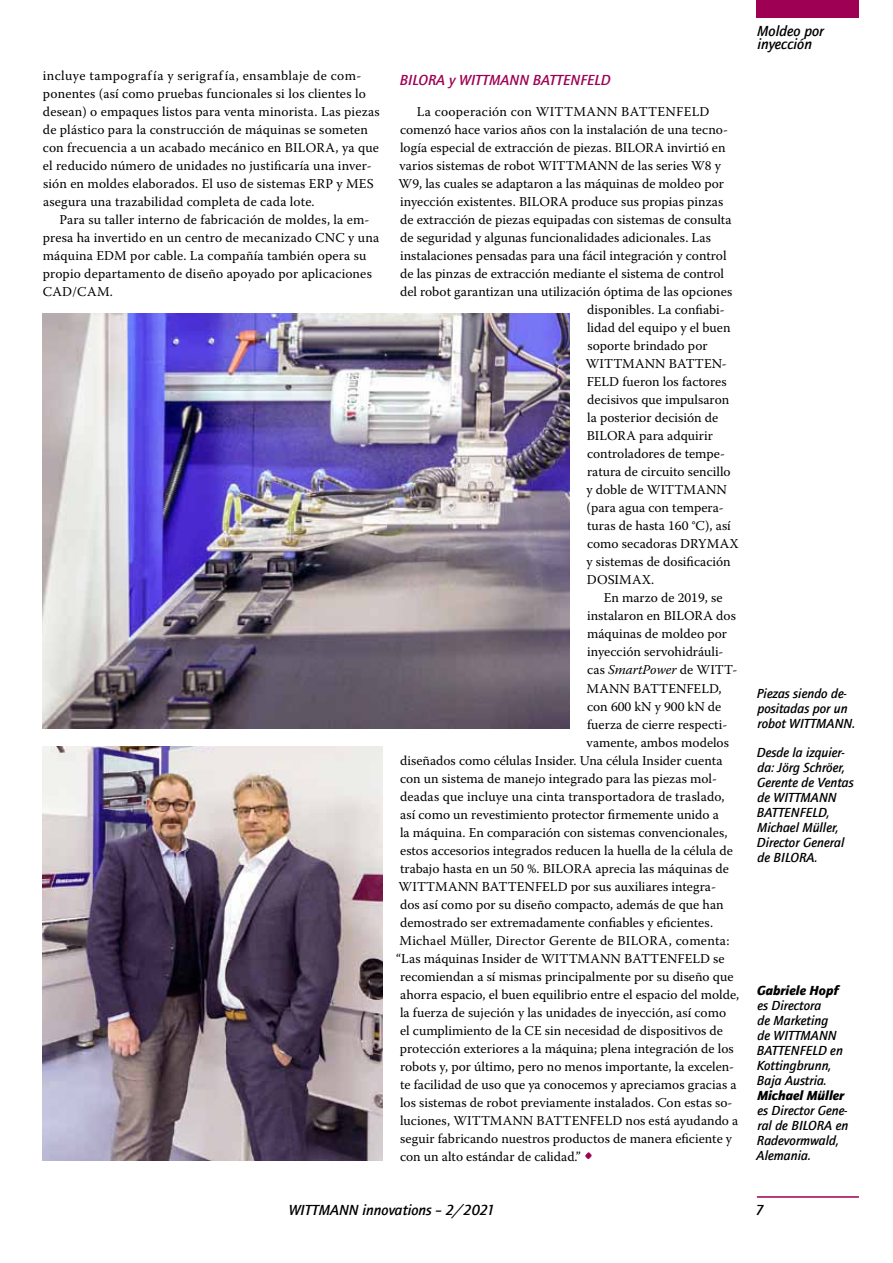
<style>
.page{position:relative;width:893px;height:1263px;background:#fff}
.page>*{position:absolute;margin:0;border:0;box-sizing:border-box;transform-origin:0 0}
.t1{font:italic 500 15px/13.5px "Quay Sans ITC Com";color:#000}
.t2{font:italic 500 15px "Quay Sans ITC Com";color:#9e0054}
.t3{font:13.5px/18px "Warnock Pro";color:#000}
.t4{font:italic 500 13.5px/15px "Quay Sans ITC Com";color:#000}
.t5{font:13.5px "Warnock Pro";letter-spacing:.02em;color:#000}
.t6{font:13.5px "Warnock Pro";letter-spacing:.025em;color:#000}
.t7{font:italic 900 13.5px "Quay Sans ITC Com";color:#000}
.s1{font-style:italic}
.s2{font-size:24px;color:#9e0054}
</style>
<div class="page">
<div style="left:757px;top:0;width:102px;height:18px;background:#9e0054"></div>
<hr style="left:757px;top:1196px;width:102px;height:2px;background:#9e0054">
<img style="left:43px;top:314px;width:527px;height:414px">
<img style="left:43px;top:746px;width:340px;height:415px">
<p class="t3" style="left:43px;top:66px;width:338px">incluye tampografía y serigrafía, ensamblaje de com&shy;ponentes (así como pruebas funcionales si los clientes lo desean) o empaques listos para venta minorista. Las piezas de plástico para la construcción de máquinas se someten con frecuencia a un acabado mecánico en BILORA, ya que el reducido número de unidades no justificaría una inver&shy;sión en moldes elaborados. El uso de sistemas ERP y MES asegura una trazabilidad completa de cada lote.</p>
<p class="t3" style="left:43px;top:210px;width:338px;text-indent:17px">Para su taller interno de fabricación de moldes, la em&shy;presa ha invertido en un centro de mecanizado CNC y una máquina EDM por cable. La compañía también opera su propio departamento de diseño apoyado por aplicaciones CAD/CAM.</p>
<p class="t2" style="left:400px;top:71px;width:212px">BILORA y WITTMANN BATTENFELD</p>
<p class="t6" style="left:417px;top:103px;width:294px">La cooperación con WITTMANN BATTENFELD</p>
<p class="t3" style="left:400px;top:120px;width:329px">comenzó hace varios años con la instalación de una tecno-</p>
<p class="t3" style="left:400px;top:138px;width:327px">logía especial de extracción de piezas. BILORA invirtió en</p>
<p class="t3" style="left:400px;top:156px;width:323px">varios sistemas de robot WITTMANN de las series W8 y</p>
<p class="t3" style="left:399px;top:174px;width:327px">W9, las cuales se adaptaron a las máquinas de moldeo por</p>
<p class="t3" style="left:400px;top:192px;width:325px">inyección existentes. BILORA produce sus propias pinzas</p>
<p class="t3" style="left:400px;top:210px;width:333px">de extracción de piezas equipadas con sistemas de consulta</p>
<p class="t3" style="left:400px;top:228px;width:312px">de seguridad y algunas funcionalidades adicionales. Las</p>
<p class="t3" style="left:400px;top:246px;width:328px">instalaciones pensadas para una fácil integración y control</p>
<p class="t3" style="left:400px;top:264px;width:325px">de las pinzas de extracción mediante el sistema de control</p>
<p class="t3" style="left:400px;top:282px;width:334px">del robot garantizan una utilización óptima de las opciones</p>
<p class="t3" style="left:587px;top:300px;width:139px">disponibles. La confiabi-</p>
<p class="t3" style="left:587px;top:318px;width:145px">lidad del equipo y el buen</p>
<p class="t3" style="left:587px;top:336px;width:122px">soporte brindado por</p>
<p class="t3" style="left:586px;top:354px;width:143px">WITTMANN BATTEN-</p>
<p class="t3" style="left:587px;top:372px;width:141px">FELD fueron los factores</p>
<p class="t3" style="left:587px;top:390px;width:144px">decisivos que impulsaron</p>
<p class="t3" style="left:587px;top:408px;width:133px">la posterior decisión de</p>
<p class="t3" style="left:587px;top:426px;width:128px">BILORA para adquirir</p>
<p class="t3" style="left:587px;top:444px;width:139px">controladores de tempe-</p>
<p class="t3" style="left:587px;top:463px;width:145px">ratura de circuito sencillo</p>
<p class="t3" style="left:587px;top:481px;width:142px">y doble de WITTMANN</p>
<p class="t3" style="left:587px;top:499px;width:139px">(para agua con tempera-</p>
<p class="t3" style="left:587px;top:517px;width:145px">turas de hasta 160 °C), así</p>
<p class="t3" style="left:587px;top:535px;width:153px">como secadoras DRYMAX</p>
<p class="t3" style="left:587px;top:553px;width:146px">y sistemas de dosificación</p>
<p class="t3" style="left:587px;top:571px;width:69px">DOSIMAX.</p>
<p class="t3" style="left:604px;top:589px;width:120px">En marzo de 2019, se</p>
<p class="t3" style="left:587px;top:607px;width:150px">instalaron en BILORA dos</p>
<p class="t3" style="left:587px;top:625px;width:141px">máquinas de moldeo por</p>
<p class="t3" style="left:587px;top:643px;width:138px">inyección servohidráuli-</p>
<p class="t3" style="left:587px;top:661px;width:152px">cas <span class="s1">SmartPower</span> de WITT-</p>
<p class="t3" style="left:587px;top:679px;width:137px">MANN BATTENFELD,</p>
<p class="t3" style="left:587px;top:697px;width:136px">con 600 kN y 900 kN de</p>
<p class="t3" style="left:587px;top:715px;width:142px">fuerza de cierre respecti-</p>
<p class="t3" style="left:587px;top:733px;width:144px">vamente, ambos modelos</p>
<p class="t3" style="left:400px;top:751px;width:324px">diseñados como células Insider. Una célula Insider cuenta</p>
<p class="t3" style="left:400px;top:769px;width:318px">con un sistema de manejo integrado para las piezas mol-</p>
<p class="t3" style="left:400px;top:787px;width:326px">deadas que incluye una cinta transportadora de traslado,</p>
<p class="t3" style="left:400px;top:805px;width:320px">así como un revestimiento protector firmemente unido a</p>
<p class="t3" style="left:400px;top:823px;width:329px">la máquina. En comparación con sistemas convencionales,</p>
<p class="t3" style="left:400px;top:841px;width:334px">estos accesorios integrados reducen la huella de la célula de</p>
<p class="t3" style="left:400px;top:859px;width:330px">trabajo hasta en un 50 %. BILORA aprecia las máquinas de</p>
<p class="t3" style="left:399px;top:877px;width:319px">WITTMANN BATTENFELD por sus auxiliares integra-</p>
<p class="t3" style="left:400px;top:895px;width:325px">dos así como por su diseño compacto, además de que han</p>
<p class="t3" style="left:400px;top:913px;width:314px">demostrado ser extremadamente confiables y eficientes.</p>
<p class="t5" style="left:399px;top:932px;width:332px">Michael Müller, Director Gerente de BILORA, comenta:</p>
<p class="t3" style="left:396px;top:949px;width:330px">“Las máquinas Insider de WITTMANN BATTENFELD se</p>
<p class="t3" style="left:400px;top:967px;width:335px">recomiendan a sí mismas principalmente por su diseño que</p>
<p class="t3" style="left:400px;top:985px;width:340px">ahorra espacio, el buen equilibrio entre el espacio del molde,</p>
<p class="t3" style="left:400px;top:1003px;width:328px">la fuerza de sujeción y las unidades de inyección, así como</p>
<p class="t3" style="left:400px;top:1021px;width:324px">el cumplimiento de la CE sin necesidad de dispositivos de</p>
<p class="t3" style="left:400px;top:1039px;width:335px">protección exteriores a la máquina; plena integración de los</p>
<p class="t3" style="left:400px;top:1057px;width:336px">robots y, por último, pero no menos importante, la excelen-</p>
<p class="t3" style="left:400px;top:1075px;width:338px">te facilidad de uso que ya conocemos y apreciamos gracias a</p>
<p class="t3" style="left:400px;top:1093px;width:334px">los sistemas de robot previamente instalados. Con estas so-</p>
<p class="t3" style="left:400px;top:1111px;width:340px">luciones, WITTMANN BATTENFELD nos está ayudando a</p>
<p class="t3" style="left:400px;top:1129px;width:333px">seguir fabricando nuestros productos de manera eficiente y</p>
<p class="t3" style="left:400px;top:1147px;width:195px">con un alto estándar de calidad.” <span class="s2">•</span></p>
<p class="t1" style="left:757px;top:24px;width:68px">Moldeo por inyección</p>
<p class="t4" style="left:757px;top:686px;width:100px">Piezas siendo de&shy;positadas por un robot WITTMANN.</p>
<p class="t4" style="left:757px;top:744px;width:98px">Desde la izquier&shy;da: Jörg Schröer,<br>Gerente de Ventas de WITTMANN<br>BATTENFELD,<br>Michael Müller,<br>Director General de BILORA.</p>
<p class="t7" style="left:757px;top:982px;width:83px">Gabriele Hopf</p>
<p class="t4" style="left:757px;top:998px;width:88px">es Directora<br>de Marketing de WITTMANN<br>BATTENFELD en<br>Kottingbrunn,<br>Baja Austria.</p>
<p class="t7" style="left:757px;top:1087px;width:88px">Michael Müller</p>
<p class="t4" style="left:757px;top:1103px;width:93px">es Director Gene&shy;ral de BILORA en<br>Radevormwald,<br>Alemania.</p>
<p class="t1" style="left:289px;top:1203px;width:208px">WITTMANN innovations – 2/2021</p>
<p class="t1" style="left:756px;top:1203px;width:10px">7</p>
</div>
